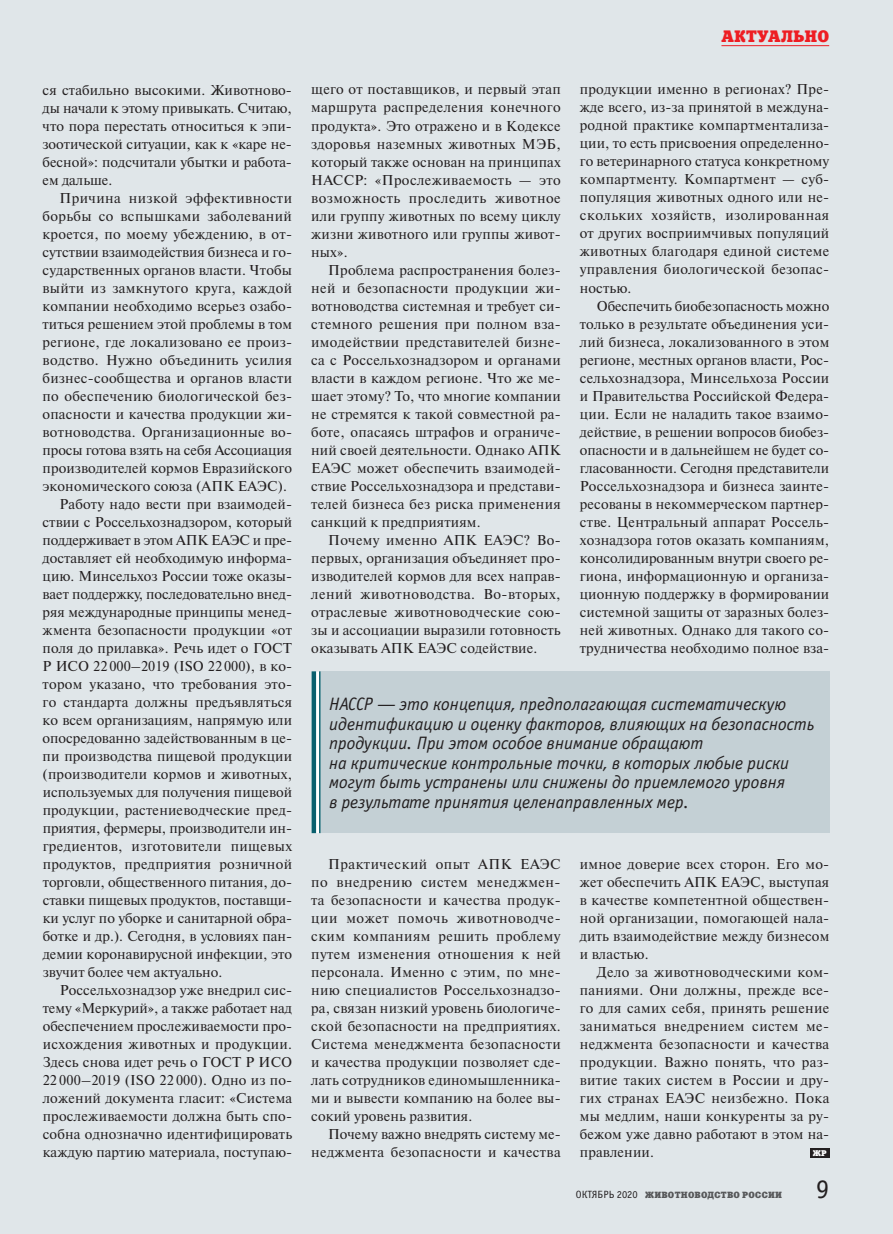
<style>
.page{position:relative;width:893px;height:1234px;background:#fff}
.page>*{position:absolute;margin:0;border:0;box-sizing:border-box;transform-origin:0 0}
.t1{font:27px "Officina Sans C";color:#231f20}
.t2{font:italic 18px/19.5px "Officina Sans C";color:#231f20}
.t3{font:16.5px "Xenia C";letter-spacing:.01em;color:#ee1d23}
.t4{font:14.25px/18px "Newton C";letter-spacing:.01em;color:#231f20;text-align:justify}
.t5{font:14.25px "Newton C";letter-spacing:.03em;color:#231f20}
.t6{font:14.25px "Newton C";letter-spacing:-.01em;color:#231f20}
.t7{font:9px "Xenia C";letter-spacing:.025em;color:#57585a}
.t8{font:8.25px "Xenia C";color:#fff}
.s1{font-family:"Officina Sans C";font-size:10.5px;color:#231f20}
</style>
<div class="page">
<div style="left:0;top:0;width:893px;height:1233px;background:#e0e6e9"></div>
<hr style="left:721px;top:45px;width:108px;height:1px;background:#ee1d23">
<div style="left:810px;top:1147px;width:19px;height:10px;background:#231f20"></div>
<div style="left:316px;top:671px;width:513px;height:162px;background:#c4d0d5"></div>
<svg style="left:316px;top:671px;width:3px;height:162px"></svg>
<hr style="left:312px;top:671px;width:4px;height:162px;background:#0a5f6d">
<hr style="left:319px;top:671px;width:2px;height:162px;background:#0a5f6d">
<p class="t4" style="left:43px;top:81px;width:251px">ся стабильно высокими. Животново&shy;ды начали к этому привыкать. Считаю, что пора перестать относиться к эпи&shy;зоотической ситуации, как к «каре не&shy;бесной»: подсчитали убытки и работа&shy;ем дальше.</p>
<p class="t5" style="left:60px;top:190px;width:234px">Причина низкой эффективности</p>
<p class="t4" style="left:43px;top:207px;width:251px">борьбы со вспышками заболеваний</p>
<p class="t4" style="left:43px;top:225px;width:251px">кроется, по моему убеждению, в от-</p>
<p class="t4" style="left:43px;top:243px;width:251px">сутствии взаимодействия бизнеса и го-</p>
<p class="t4" style="left:43px;top:261px;width:251px">сударственных органов власти. Чтобы</p>
<p class="t4" style="left:43px;top:279px;width:251px">выйти из замкнутого круга, каждой</p>
<p class="t4" style="left:43px;top:297px;width:251px">компании необходимо всерьез озабо-</p>
<p class="t4" style="left:43px;top:315px;width:251px">титься решением этой проблемы в том</p>
<p class="t4" style="left:43px;top:333px;width:251px">регионе, где локализовано ее произ-</p>
<p class="t5" style="left:43px;top:352px;width:251px">водство. Нужно объединить усилия</p>
<p class="t4" style="left:43px;top:369px;width:251px">бизнес-сообщества и органов власти</p>
<p class="t4" style="left:43px;top:387px;width:251px">по обеспечению биологической без-</p>
<p class="t4" style="left:43px;top:405px;width:251px">опасности и качества продукции жи-</p>
<p class="t4" style="left:43px;top:423px;width:251px">вотноводства. Организационные во-</p>
<p class="t4" style="left:43px;top:441px;width:251px">просы готова взять на себя Ассоциация</p>
<p class="t4" style="left:43px;top:459px;width:251px">производителей кормов Евразийского</p>
<p class="t4" style="left:43px;top:477px;width:246px">экономического союза (АПК ЕАЭС).</p>
<p class="t4" style="left:60px;top:495px;width:234px">Работу надо вести при взаимодей-</p>
<p class="t4" style="left:43px;top:513px;width:251px">ствии с Россельхознадзором, который</p>
<p class="t6" style="left:43px;top:532px;width:251px">поддерживает в этом АПК ЕАЭС и пре-</p>
<p class="t4" style="left:43px;top:549px;width:251px">доставляет ей необходимую информа-</p>
<p class="t4" style="left:43px;top:567px;width:251px">цию. Минсельхоз России тоже оказы-</p>
<p class="t4" style="left:43px;top:585px;width:249px">вает поддержку, последовательно внед-</p>
<p class="t4" style="left:43px;top:603px;width:251px">ряя международные принципы менед-</p>
<p class="t4" style="left:43px;top:621px;width:251px">жмента безопасности продукции «от</p>
<p class="t4" style="left:43px;top:639px;width:251px">поля до прилавка». Речь идет о ГОСТ</p>
<p class="t4" style="left:43px;top:657px;width:251px">Р ИСО 22 000–2019 (ISO 22 000), в ко-</p>
<p class="t4" style="left:43px;top:675px;width:251px">тором указано, что требования это-</p>
<p class="t4" style="left:43px;top:693px;width:251px">го стандарта должны предъявляться</p>
<p class="t4" style="left:43px;top:711px;width:251px">ко всем организациям, напрямую или</p>
<p class="t4" style="left:43px;top:729px;width:251px">опосредованно задействованным в це-</p>
<p class="t4" style="left:43px;top:747px;width:251px">пи производства пищевой продукции</p>
<p class="t4" style="left:43px;top:765px;width:251px">(производители кормов и животных,</p>
<p class="t4" style="left:43px;top:783px;width:251px">используемых для получения пищевой</p>
<p class="t4" style="left:43px;top:801px;width:251px">продукции, растениеводческие пред-</p>
<p class="t4" style="left:43px;top:819px;width:251px">приятия, фермеры, производители ин-</p>
<p class="t4" style="left:43px;top:837px;width:251px">гредиентов, изготовители пищевых</p>
<p class="t4" style="left:43px;top:855px;width:251px">продуктов, предприятия розничной</p>
<p class="t4" style="left:43px;top:873px;width:251px">торговли, общественного питания, до-</p>
<p class="t4" style="left:43px;top:891px;width:251px">ставки пищевых продуктов, поставщи-</p>
<p class="t4" style="left:43px;top:909px;width:251px">ки услуг по уборке и санитарной обра-</p>
<p class="t4" style="left:43px;top:927px;width:251px">ботке и др.). Сегодня, в условиях пан-</p>
<p class="t4" style="left:43px;top:945px;width:251px">демии коронавирусной инфекции, это</p>
<p class="t4" style="left:43px;top:963px;width:181px">звучит более чем актуально.</p>
<p class="t4" style="left:60px;top:981px;width:234px">Россельхознадзор уже внедрил сис-</p>
<p class="t4" style="left:43px;top:999px;width:251px">тему «Меркурий», а также работает над</p>
<p class="t4" style="left:43px;top:1017px;width:251px">обеспечением прослеживаемости про-</p>
<p class="t4" style="left:43px;top:1035px;width:251px">исхождения животных и продукции.</p>
<p class="t4" style="left:43px;top:1053px;width:251px">Здесь снова идет речь о ГОСТ Р ИСО</p>
<p class="t4" style="left:43px;top:1071px;width:251px">22 000–2019 (ISO 22 000). Одно из по-</p>
<p class="t4" style="left:43px;top:1089px;width:251px">ложений документа гласит: «Система</p>
<p class="t4" style="left:43px;top:1107px;width:251px">прослеживаемости должна быть спо-</p>
<p class="t4" style="left:43px;top:1125px;width:251px">собна однозначно идентифицировать</p>
<p class="t4" style="left:43px;top:1143px;width:251px">каждую партию материала, поступаю-</p>
<p class="t4" style="left:311px;top:81px;width:251px">щего от поставщиков, и первый этап маршрута распределения конечного продукта». Это отражено и в Кодексе здоровья наземных животных МЭБ, который также основан на принципах НАССР: «Прослеживаемость — это возможность проследить животное или группу животных по всему циклу жизни животного или группы живот&shy;ных».</p>
<p class="t4" style="left:311px;top:261px;width:251px;text-indent:17px">Проблема распространения болез&shy;ней и безопасности продукции жи&shy;вотноводства системная и требует си&shy;стемного решения при полном вза&shy;имодействии представителей бизне&shy;са с Россельхознадзором и органами власти в каждом регионе. Что же ме&shy;шает этому? То, что многие компании не стремятся к такой совместной ра&shy;боте, опасаясь штрафов и ограниче&shy;ний своей деятельности. Однако АПК ЕАЭС может обеспечить взаимодей&shy;ствие Россельхознадзора и представи&shy;телей бизнеса без риска применения санкций к предприятиям.</p>
<p class="t4" style="left:311px;top:531px;width:251px;text-indent:17px">Почему именно АПК ЕАЭС? Во&shy;первых, организация объединяет про&shy;изводителей кормов для всех направ&shy;лений животноводства. Во-вторых, отраслевые животноводческие сою&shy;зы и ассоциации выразили готовность оказывать АПК ЕАЭС содействие.</p>
<p class="t3" style="left:721px;top:26px;width:109px">АКТУАЛЬНО</p>
<p class="t4" style="left:580px;top:80px;width:251px">продукции именно в регионах? Пре&shy;жде всего, из‑за принятой в междуна&shy;родной практике компартментализа&shy;ции, то есть присвоения определенно&shy;го ветеринарного статуса конкретному компартменту. Компартмент — суб&shy;популяция животных одного или не&shy;скольких хозяйств, изолированная от других восприимчивых популяций животных благодаря единой системе управления биологической безопас&shy;ностью.</p>
<p class="t4" style="left:580px;top:296px;width:251px;text-indent:17px">Обеспечить биобезопасность можно только в результате объединения уси&shy;лий бизнеса, локализованного в этом регионе, местных органов власти, Рос&shy;сельхознадзора, Минсельхоза России и Правительства Российской Федера&shy;ции. Если не наладить такое взаимо&shy;действие, в решении вопросов биобез&shy;опасности и в дальнейшем не будет со&shy;гласованности. Сегодня представители Россельхознадзора и бизнеса заинте&shy;ресованы в некоммерческом партнер&shy;стве. Центральный аппарат Россель&shy;хознадзора готов оказать компаниям, консолидированным внутри своего ре&shy;гиона, информационную и организа&shy;ционную поддержку в формировании системной защиты от заразных болез&shy;ней животных. Однако для такого со&shy;трудничества необходимо полное вза-</p>
<p class="t2" style="left:329px;top:694px;width:487px">НАССР — это концепция, предполагающая систематическую идентификацию и оценку факторов, влияющих на безопасность продукции. При этом особое внимание обращают<br>на критические контрольные точки, в которых любые риски могут быть устранены или снижены до приемлемого уровня<br>в результате принятия целенаправленных мер.</p>
<p class="t4" style="left:311px;top:855px;width:251px;text-indent:17px">Практический опыт АПК ЕАЭС по внедрению систем менеджмен&shy;та безопасности и качества продук&shy;ции может помочь животноводче&shy;ским компаниям решить проблему путем изменения отношения к ней персонала. Именно с этим, по мне&shy;нию специалистов Россельхознадзо&shy;ра, связан низкий уровень биологиче&shy;ской безопасности на предприятиях.<br>Система менеджмента безопасности и качества продукции позволяет сде&shy;лать сотрудников единомышленника&shy;ми и вывести компанию на более вы&shy;сокий уровень развития.</p>
<p class="t4" style="left:311px;top:1124px;width:251px;text-align:right">Почему важно внедрять систему ме&shy;неджмента безопасности и качества</p>
<p class="t4" style="left:580px;top:854px;width:251px">имное доверие всех сторон. Его мо&shy;жет обеспечить АПК ЕАЭС, выступая в качестве компетентной обществен&shy;ной организации, помогающей нала&shy;дить взаимодействие между бизнесом и властью.</p>
<p class="t4" style="left:580px;top:962px;width:251px;text-indent:17px">Дело за животноводческими ком&shy;паниями. Они должны, прежде все&shy;го для самих себя, принять решение заниматься внедрением систем ме&shy;неджмента безопасности и качества продукции. Важно понять, что раз&shy;витие таких систем в России и дру&shy;гих странах ЕАЭС неизбежно. Пока мы медлим, наши конкуренты за ру&shy;бежом уже давно работают в этом на&shy;правлении.</p>
<p class="t8" style="left:813px;top:1147px;width:15px">ЖР</p>
<p class="t7" style="left:576px;top:1188px;width:208px"><span class="s1">ОКТЯБРЬ 2020</span> ЖИВОТНОВОДСТВО РОССИИ</p>
<h1 class="t1" style="left:816px;top:1174px;width:15px">9</h1>
</div>
